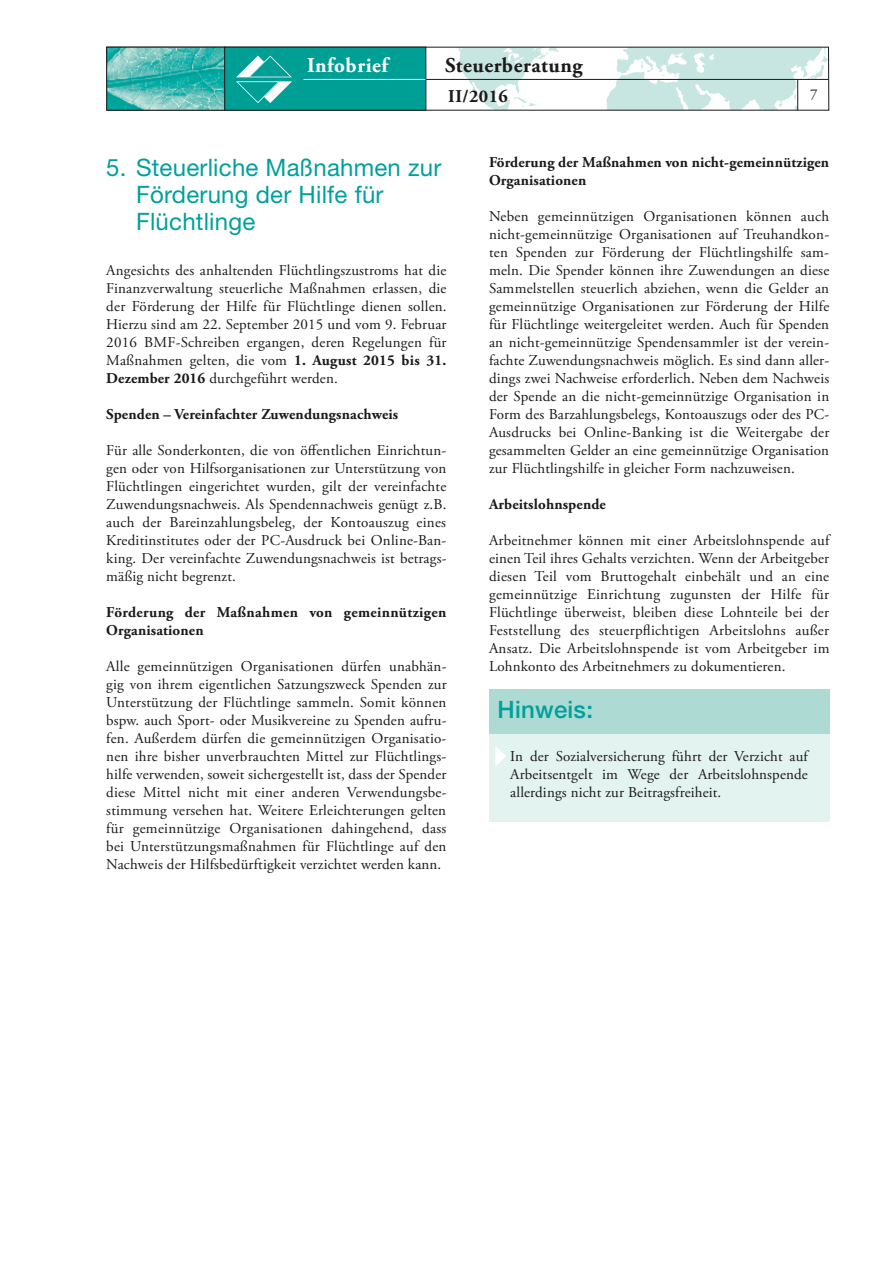
<style>
.page{position:relative;width:893px;height:1263px;background:#fff}
.page>*{position:absolute;margin:0;border:0;box-sizing:border-box;transform-origin:0 0}
.t1{font:24px/27px "Helvetica Neue";letter-spacing:.01em;color:#00a09c}
.t2{font:500 24px "Helvetica Neue";letter-spacing:.01em;color:#00a09c}
.t3{font:700 21px "Adobe Garamond Pro";letter-spacing:.025em;color:#1a1a1a}
.t4{font:700 21px "Adobe Garamond Pro";letter-spacing:.025em;color:#fff}
.t5{font:700 18px "Adobe Garamond Pro";letter-spacing:.025em;color:#1a1a1a}
.t6{font:15px/18px "Adobe Garamond Pro";letter-spacing:.01em;color:#1a1a1a;text-align:justify}
.t7{font:700 15px/18px "Adobe Garamond Pro";letter-spacing:.01em;color:#1a1a1a}
.s1{font-weight:700}
</style>
<div class="page">
<div style="left:489px;top:723px;width:340px;height:99px;background:#e2f3f0"></div>
<svg style="left:495px;top:746px;width:11px;height:20px"></svg>
<div style="left:489px;top:689px;width:340px;height:45px;background:#addbd4"></div>
<svg style="left:426px;top:49px;width:401px;height:60px"></svg>
<div style="left:798px;top:79px;width:31px;height:32px;background:#fff"></div>
<img style="left:108px;top:49px;width:115px;height:60px">
<div style="left:106px;top:47px;width:119px;height:64px;border:1px solid #1a1a1a"></div>
<div style="left:225px;top:47px;width:201px;height:63px;background:#009f96"></div>
<div style="left:224px;top:47px;width:202px;height:64px;border:1px solid #1a1a1a"></div>
<svg style="left:236px;top:56px;width:56px;height:47px"></svg>
<hr style="left:426px;top:79px;width:403px;height:1px;background:#1a1a1a">
<hr style="left:303px;top:79px;width:122px;height:1px;background:#fff">
<hr style="left:797px;top:80px;width:1px;height:30px;background:#1a1a1a">
<h2 class="t4" style="left:307px;top:54px;width:82px">Infobrief</h2>
<h2 class="t3" style="left:445px;top:54px;width:139px">Steuerberatung</h2>
<p class="t5" style="left:448px;top:86px;width:61px">II/2016</p>
<p class="t6" style="left:810px;top:86px;width:9px">7</p>
<h1 class="t1" style="left:136px;top:153px;width:307px;text-indent:-30px">5. Steuerliche Maßnahmen zur<br>Förderung der Hilfe für<br>Flüchtlinge</h1>
<p class="t6" style="left:106px;top:262px;width:342px">Angesichts des anhaltenden Flüchtlingszustroms hat die Finanzverwaltung steuerliche Maßnahmen erlassen, die der Förderung der Hilfe für Flüchtlinge dienen sollen.<br>Hierzu sind am 22. September 2015 und vom 9. Februar 2016 BMF-Schreiben ergangen, deren Regelungen für Maßnahmen gelten, die vom <span class="s1">1. August 2015 bis 31.<br>Dezember 2016</span> durchgeführt werden.</p>
<p class="t7" style="left:106px;top:405px;width:293px">Spenden – Vereinfachter Zuwendungsnachweis</p>
<p class="t6" style="left:106px;top:442px;width:342px">Für alle Sonderkonten, die von öffentlichen Einrichtun&shy;gen oder von Hilfsorganisationen zur Unterstützung von Flüchtlingen eingerichtet wurden, gilt der vereinfachte Zuwendungsnachweis. Als Spendennachweis genügt z.B. auch der Bareinzahlungsbeleg, der Kontoauszug eines Kreditinstitutes oder der PC-Ausdruck bei Online-Ban&shy;king. Der vereinfachte Zuwendungsnachweis ist betrags&shy;mäßig nicht begrenzt.</p>
<p class="t7" style="left:106px;top:603px;width:342px">Förderung der Maßnahmen von gemeinnützigen<br>Organisationen</p>
<p class="t6" style="left:106px;top:658px;width:342px">Alle gemeinnützigen Organisationen dürfen unabhän&shy;gig von ihrem eigentlichen Satzungszweck Spenden zur Unterstützung der Flüchtlinge sammeln. Somit können bspw. auch Sport- oder Musikvereine zu Spenden aufru&shy;fen. Außerdem dürfen die gemeinnützigen Organisatio&shy;nen ihre bisher unverbrauchten Mittel zur Flüchtlings&shy;hilfe verwenden, soweit sichergestellt ist, dass der Spender diese Mittel nicht mit einer anderen Verwendungsbe&shy;stimmung versehen hat. Weitere Erleichterungen gelten für gemeinnützige Organisationen dahingehend, dass bei Unterstützungsmaßnahmen für Flüchtlinge auf den Nachweis der Hilfsbedürftigkeit verzichtet werden kann.</p>
<p class="t7" style="left:489px;top:153px;width:342px">Förderung der Maßnahmen von nicht-gemeinnützigen<br>Organisationen</p>
<p class="t6" style="left:489px;top:208px;width:342px">Neben gemeinnützigen Organisationen können auch nicht-gemeinnützige Organisationen auf Treuhandkon&shy;ten Spenden zur Förderung der Flüchtlingshilfe sam&shy;meln. Die Spender können ihre Zuwendungen an diese Sammelstellen steuerlich abziehen, wenn die Gelder an gemeinnützige Organisationen zur Förderung der Hilfe für Flüchtlinge weitergeleitet werden. Auch für Spenden an nicht-gemeinnützige Spendensammler ist der verein&shy;fachte Zuwendungsnachweis möglich. Es sind dann aller&shy;dings zwei Nachweise erforderlich. Neben dem Nachweis der Spende an die nicht-gemeinnützige Organisation in Form des Barzahlungsbelegs, Kontoauszugs oder des PC-Ausdrucks bei Online-Banking ist die Weitergabe der gesammelten Gelder an eine gemeinnützige Organisation zur Flüchtlingshilfe in gleicher Form nachzuweisen.</p>
<p class="t7" style="left:489px;top:495px;width:118px">Arbeitslohnspende</p>
<p class="t6" style="left:489px;top:532px;width:342px">Arbeitnehmer können mit einer Arbeitslohnspende auf einen Teil ihres Gehalts verzichten. Wenn der Arbeitgeber diesen Teil vom Bruttogehalt einbehält und an eine gemeinnützige Einrichtung zugunsten der Hilfe für Flüchtlinge überweist, bleiben diese Lohnteile bei der Feststellung des steuerpflichtigen Arbeitslohns außer Ansatz. Die Arbeitslohnspende ist vom Arbeitgeber im Lohnkonto des Arbeitnehmers zu dokumentieren.</p>
<h1 class="t2" style="left:497px;top:695px;width:97px">Hinweis:</h1>
<p class="t6" style="left:510px;top:748px;width:299px">In der Sozialversicherung führt der Verzicht auf Arbeitsentgelt im Wege der Arbeitslohnspende allerdings nicht zur Beitragsfreiheit.</p>
</div>
